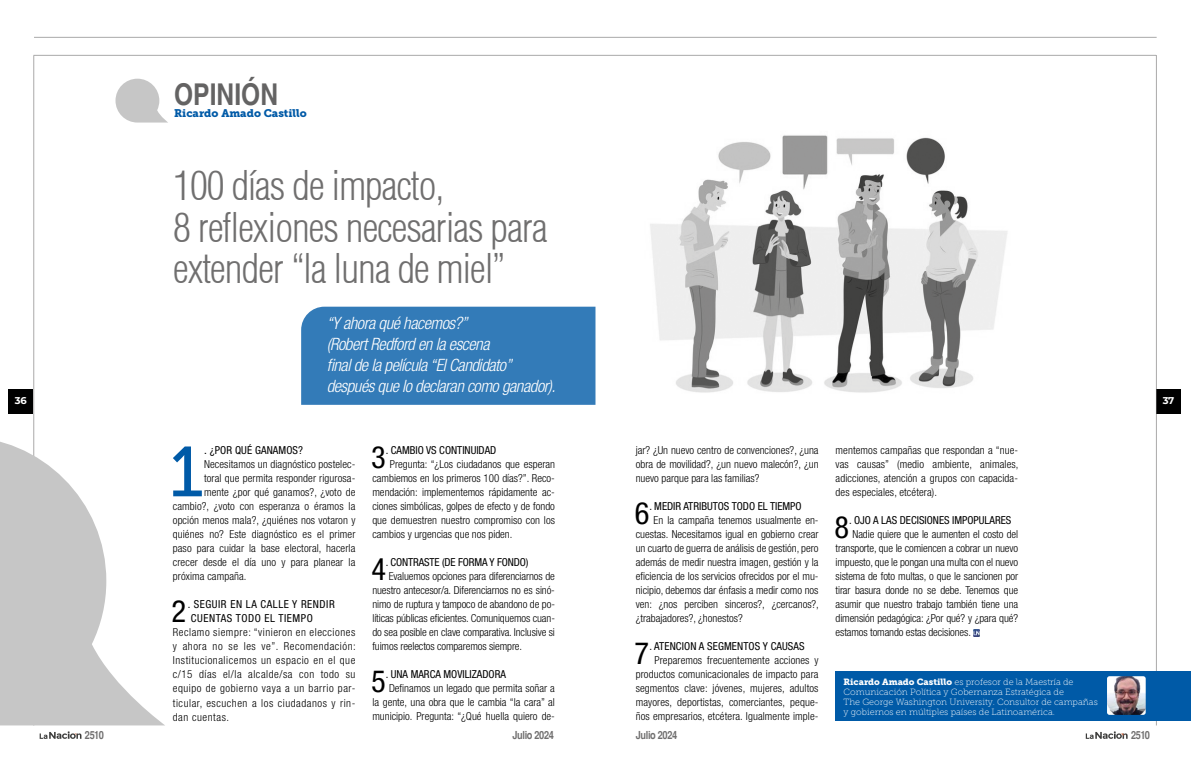
<style>
.page{position:relative;width:1191px;height:766px;background:#fff}
.page>*{position:absolute;margin:0;border:0;box-sizing:border-box;transform-origin:0 0}
.t1{font:70.5px "Museo Slab 500";color:#005aa7}
.t2{font:300 condensed 40px/41.3px "Helvetica";letter-spacing:-.025em;color:#706f6f}
.t3{font:condensed 30.6px "Helvetica Neue LT Std";color:#000}
.t4{font:700 condensed 30px "Helvetica";color:#646363}
.t5{font:italic 300 condensed 17px/21px "Helvetica Neue LT Std";letter-spacing:-.025em;color:#fff}
.t6{font:700 condensed 11.2px "Helvetica";letter-spacing:-.03em;color:#706f6f}
.t7{font:300 condensed 11px/14px "Helvetica Neue LT Std";letter-spacing:.01em;color:#000;text-align:justify}
.t8{font:condensed 11px "Helvetica Neue LT Std";color:#000}
.t9{font:condensed 11px/14px "Helvetica Neue LT Std";letter-spacing:.05em;color:#000}
.t10{font:11px "Museo Slab 900";color:#005aa7}
.t11{font:700 9.9px "Montserrat";color:#fff}
.t12{font:9px/10px "Museo Slab 100";color:#fff}
.s1{font-family:"Museo Slab 500";font-stretch:normal}
.s2{font-family:"Museo Slab 900"}
</style>
<div class="page">
<hr style="left:34px;top:37px;width:1122px;height:1px;background:#706f6f">
<hr style="left:34px;top:55px;width:1122px;height:1px;background:#706f6f">
<div style="left:8px;top:388px;width:25px;height:25px;background:#000"></div>
<div style="left:1156px;top:388px;width:25px;height:25px;background:#000"></div>
<svg style="left:40px;top:731px;width:41px;height:7px"></svg>
<svg style="left:1085px;top:731px;width:42px;height:7px"></svg>
<hr style="left:34px;top:56px;width:1px;height:669px;background:#706f6f">
<hr style="left:1156px;top:55px;width:1px;height:670px;background:#706f6f">
<div style="left:301px;top:306px;width:294px;height:99px;background:#337bb8"></div>
<svg style="left:115px;top:79px;width:52px;height:43px"></svg>
<img style="left:650px;top:135px;width:358px;height:258px">
<div style="left:835px;top:671px;width:356px;height:50px;background:#005aa7"></div>
<svg style="left:973px;top:629px;width:6px;height:6px"></svg>
<svg style="left:0;top:436px;width:164px;height:289px;fill:#c6c6c6"></svg>
<img style="left:1107px;top:676px;width:38px;height:38px">
<h3 class="t4" style="left:174px;top:76px;width:105px">OPINIÓN</h3>
<p class="t10" style="left:174px;top:106px;width:134px">Ricardo Amado Castillo</p>
<h2 class="t2" style="left:173px;top:165px;width:376px">100 días de impacto,<br>8 reflexiones necesarias para extender “la luna de miel”</h2>
<h3 class="t5" style="left:327px;top:313px;width:230px">“Y ahora qué hacemos?”<br>(Robert Redford en la escena<br>final de la película “El Candidato” después que lo declaran como ganador).</h3>
<p class="t11" style="left:15px;top:393px;width:13px">36</p>
<p class="t11" style="left:1162px;top:393px;width:13px">37</p>
<h1 class="t1" style="left:170px;top:432px;width:35px">1</h1>
<p class="t8" style="left:204px;top:444px;width:101px"><span class="s1">.</span> ¿POR QUÉ GANAMOS?</p>
<p class="t7" style="left:204px;top:457px;width:153px">Necesitamos un diagnóstico postelec-</p>
<p class="t7" style="left:204px;top:471px;width:153px">toral que permita responder rigurosa-</p>
<p class="t7" style="left:204px;top:485px;width:153px">mente ¿por qué ganamos?, ¿voto de</p>
<p class="t7" style="left:173px;top:499px;width:184px">cambio?, ¿voto con esperanza o éramos la</p>
<p class="t7" style="left:173px;top:513px;width:184px">opción menos mala?, ¿quiénes nos votaron y</p>
<p class="t7" style="left:173px;top:527px;width:184px">quiénes no? Este diagnóstico es el primer</p>
<p class="t7" style="left:173px;top:541px;width:184px">paso para cuidar la base electoral, hacerla</p>
<p class="t7" style="left:173px;top:555px;width:184px">crecer desde el día uno y para planear la</p>
<p class="t7" style="left:173px;top:569px;width:75px">próxima campaña.</p>
<h3 class="t3" style="left:172px;top:593px;width:16px">2</h3>
<p class="t9" style="left:188px;top:597px;width:148px">. SEGUIR EN LA CALLE Y RENDIR<br>CUENTAS TODO EL TIEMPO</p>
<p class="t7" style="left:173px;top:625px;width:184px">Reclamo siempre: “vinieron en elecciones y ahora no se les ve”. Recomendación:<br>Institucionalicemos un espacio en el que c/15 días el/la alcalde/sa con todo su equipo de gobierno vaya a un barrio par&shy;ticular, escuchen a los ciudadanos y rin&shy;dan cuentas.</p>
<h3 class="t3" style="left:371px;top:439px;width:16px">3</h3>
<p class="t8" style="left:386px;top:443px;width:112px">. CAMBIO VS CONTINUIDAD</p>
<p class="t7" style="left:372px;top:457px;width:184px;text-indent:17px">Pregunta: “¿Los ciudadanos que esperan cambiemos en los primeros 100 días?”. Reco&shy;mendación: implementemos rápidamente ac&shy;ciones simbólicas, golpes de efecto y de fondo que demuestren nuestro compromiso con los cambios y urgencias que nos piden.</p>
<h3 class="t3" style="left:371px;top:551px;width:16px">4</h3>
<p class="t8" style="left:386px;top:555px;width:144px">. CONTRASTE (DE FORMA Y FONDO)</p>
<p class="t7" style="left:372px;top:569px;width:184px;text-indent:16px">Evaluemos opciones para diferenciarnos de nuestro antecesor/a. Diferenciarnos no es sinó&shy;nimo de ruptura y tampoco de abandono de po&shy;líticas públicas eficientes. Comuniquemos cuan&shy;do sea posible en clave comparativa. Inclusive si fuimos reelectos comparemos siempre.</p>
<h3 class="t3" style="left:371px;top:663px;width:16px">5</h3>
<p class="t8" style="left:386px;top:667px;width:121px">. UNA MARCA MOVILIZADORA</p>
<p class="t7" style="left:372px;top:681px;width:184px;text-indent:17px">Definamos un legado que permita soñar a la gente, una obra que le cambia “la cara” al municipio. Pregunta: “¿Qué huella quiero de-</p>
<p class="t7" style="left:636px;top:443px;width:184px">jar? ¿Un nuevo centro de convenciones?, ¿una obra de movilidad?, ¿un nuevo malecón?, ¿un nuevo parque para las familias?</p>
<h3 class="t3" style="left:634px;top:495px;width:16px">6</h3>
<p class="t8" style="left:649px;top:499px;width:154px">. MEDIR ATRIBUTOS TODO EL TIEMPO</p>
<p class="t7" style="left:636px;top:513px;width:185px;text-indent:18px">En la campaña tenemos usualmente en&shy;cuestas. Necesitamos igual en gobierno crear un cuarto de guerra de análisis de gestión, pero además de medir nuestra imagen, gestión y la eficiencia de los servicios ofrecidos por el mu&shy;nicipio, debemos dar énfasis a medir como nos ven: ¿nos perciben sinceros?, ¿cercanos?, ¿trabajadores?, ¿honestos?</p>
<h3 class="t3" style="left:634px;top:635px;width:16px">7</h3>
<p class="t8" style="left:649px;top:639px;width:157px">. ATENCION A SEGMENTOS Y CAUSAS</p>
<p class="t7" style="left:636px;top:653px;width:184px;text-indent:19px">Preparemos frecuentemente acciones y productos comunicacionales de impacto para segmentos clave: jóvenes, mujeres, adultos mayores, deportistas, comerciantes, peque&shy;ños empresarios, etcétera. Igualmente imple-</p>
<p class="t7" style="left:835px;top:443px;width:184px">mentemos campañas que respondan a “nue&shy;vas causas” (medio ambiente, animales, adicciones, atención a grupos con capacida&shy;des especiales, etcétera).</p>
<h3 class="t3" style="left:834px;top:509px;width:16px">8</h3>
<p class="t8" style="left:849px;top:513px;width:164px">. OJO A LAS DECISIONES IMPOPULARES</p>
<p class="t7" style="left:835px;top:527px;width:184px;text-indent:17px">Nadie quiere que le aumenten el costo del transporte, que le comiencen a cobrar un nuevo impuesto, que le pongan una multa con el nuevo sistema de foto multas, o que le sancionen por tirar basura donde no se debe. Tenemos que asumir que nuestro trabajo también tiene una dimensión pedagógica: ¿Por qué? y ¿para qué? estamos tomando estas decisiones.</p>
<p class="t12" style="left:843px;top:676px;width:256px"><span class="s2">Ricardo Amado Castillo</span> es profesor de la Maestría de Comunicación Política y Gobernanza Estratégica de<br>The George Washington University. Consultor de campañas y gobiernos en múltiples países de Latinoamérica.</p>
<p class="t6" style="left:85px;top:728px;width:21px">2510</p>
<p class="t6" style="left:512px;top:728px;width:43px">Julio 2024</p>
<p class="t6" style="left:636px;top:728px;width:43px">Julio 2024</p>
<p class="t6" style="left:1131px;top:728px;width:21px">2510</p>
</div>
